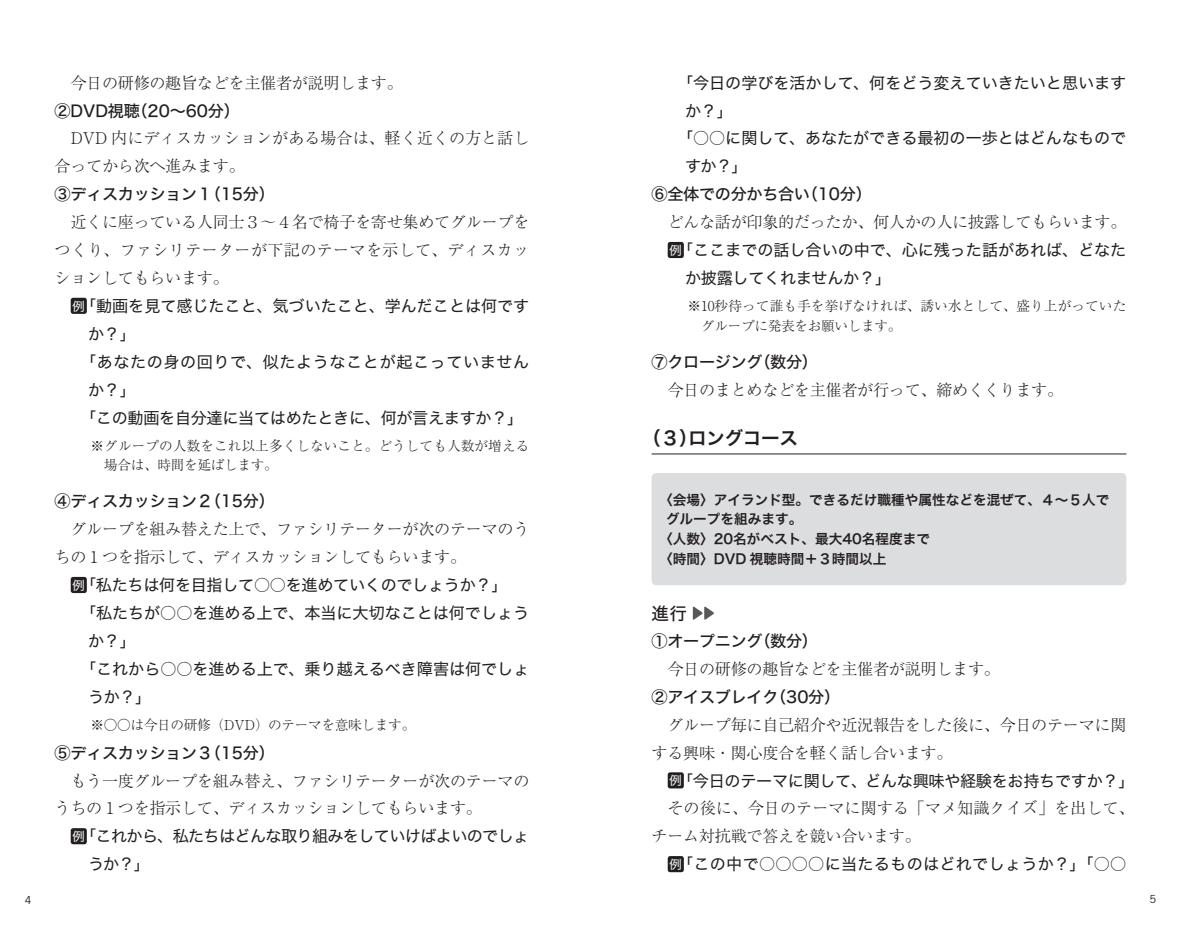
<style>
.page{position:relative;width:1181px;height:933px;background:#fff}
.page>*{position:absolute;margin:0;border:0;box-sizing:border-box;transform-origin:0 0}
.t1{font:18.55px "Hira Kaku Std N W6";letter-spacing:-.015em;color:#231f20}
.t2{font:17.32px "Hira Kaku Std N W5";color:#231f20}
.t3{font:300 16.1px/27.8px "Ryumin Pro";letter-spacing:-.02em;color:#231f20}
.t4{font:16.1px/27.8px "Hira Kaku Std N W4";letter-spacing:-.005em;color:#231f20}
.t5{font:16.1px "Hira Kaku Std N W5";letter-spacing:-.02em;color:#231f20}
.t6{font:300 16.1px/27.8px "Ryumin Pro";color:#231f20}
.t7{font:16.1px/27.8px "Hira Kaku Std N W4";letter-spacing:-.04em;color:#231f20}
.t8{font:16.1px "Hira Kaku Std N W4";letter-spacing:.015em;color:#231f20}
.t9{font:16.1px "Hira Kaku Std N W4";letter-spacing:.035em;color:#231f20}
.t10{font:300 13.65px/19.8px "Ryumin Pro";letter-spacing:.005em;color:#231f20}
.t11{font:13.65px "Hira Kaku Std N W6";color:#231f20}
.t12{font:300 13.65px "Ryumin Pro";letter-spacing:-.025em;color:#231f20}
.t13{font:12.42px "Hira Kaku Std N W4";color:#fff}
.t14{font:11.2px "Trade Gothic";color:#231f20}
.s1{font-family:"Ryumin Pro";font-weight:300}
</style>
<div class="page">
<hr style="left:651px;top:453px;width:475px;height:1px;background:#231f20">
<div style="left:651px;top:473px;width:475px;height:112px;background:#dcdddf;border-radius:5px"></div>
<svg style="left:693px;top:606px;width:21px;height:14px"></svg>
<div style="left:668px;top:242px;width:16px;height:16px;background:#231f20;border-radius:2px"></div>
<div style="left:668px;top:772px;width:16px;height:16px;background:#231f20;border-radius:2px"></div>
<div style="left:668px;top:856px;width:16px;height:16px;background:#231f20;border-radius:2px"></div>
<div style="left:71px;top:298px;width:16px;height:16px;background:#231f20;border-radius:2px"></div>
<div style="left:71px;top:577px;width:16px;height:16px;background:#231f20;border-radius:2px"></div>
<div style="left:71px;top:828px;width:16px;height:16px;background:#231f20;border-radius:2px"></div>
<p class="t3" style="left:70px;top:67px;width:334px">今日の研修の趣旨などを主催者が説明します。</p>
<p class="t5" style="left:55px;top:98px;width:187px">②DVD視聴（20〜60分）</p>
<p class="t6" style="left:55px;top:123px;width:476px;text-indent:16px">DVD 内にディスカッションがある場合は、軽く近くの方と話し合ってから次へ進みます。</p>
<p class="t5" style="left:55px;top:182px;width:222px">③ディスカッション１（15分）</p>
<p class="t3" style="left:55px;top:207px;width:476px;text-align:justify;text-indent:16px">近くに座っている人同士３〜４名で椅子を寄せ集めてグループをつくり、ファシリテーターが下記のテーマを示して、ディスカッションしてもらいます。</p>
<p class="t4" style="left:80px;top:292px;width:451px">「動画を見て感じたこと、気づいたこと、学んだことは何です</p>
<p class="t4" style="left:88px;top:320px;width:49px">か？」</p>
<p class="t9" style="left:80px;top:349px;width:451px">「あなたの身の回りで、似たようなことが起こっていません</p>
<p class="t4" style="left:88px;top:376px;width:49px">か？」</p>
<p class="t4" style="left:80px;top:403px;width:445px">「この動画を自分達に当てはめたときに、何が言えますか？」</p>
<p class="t10" style="left:104px;top:434px;width:427px;text-indent:-14px">※グループの人数をこれ以上多くしないこと。どうしても人数が増える場合は、時間を延ばします。</p>
<p class="t5" style="left:55px;top:489px;width:222px">④ディスカッション２（15分）</p>
<p class="t3" style="left:55px;top:514px;width:476px;text-indent:16px">グループを組み替えた上で、ファシリテーターが次のテーマのうちの１つを指示して、ディスカッションしてもらいます。</p>
<p class="t4" style="left:80px;top:571px;width:429px">「私たちは何を目指して○○を進めていくのでしょうか？」</p>
<p class="t4" style="left:80px;top:599px;width:451px">「私たちが○○を進める上で、本当に大切なことは何でしょう</p>
<p class="t4" style="left:88px;top:627px;width:49px">か？」</p>
<p class="t4" style="left:80px;top:655px;width:451px">「これから○○を進める上で、乗り越えるべき障害は何でしょ</p>
<p class="t4" style="left:88px;top:683px;width:65px">うか？」</p>
<p class="t12" style="left:91px;top:714px;width:326px">※○○は今日の研修（DVD）のテーマを意味します。</p>
<p class="t5" style="left:55px;top:740px;width:222px">⑤ディスカッション３（15分）</p>
<p class="t3" style="left:55px;top:765px;width:476px;text-indent:16px">もう一度グループを組み替え、ファシリテーターが次のテーマのうちの１つを指示して、ディスカッションしてもらいます。</p>
<p class="t7" style="left:88px;top:822px;width:443px;text-indent:-8px">「これから、私たちはどんな取り組みをしていけばよいのでしょうか？」</p>
<p class="t13" style="left:73px;top:296px;width:14px">例</p>
<p class="t13" style="left:73px;top:575px;width:14px">例</p>
<p class="t13" style="left:73px;top:826px;width:14px">例</p>
<p class="t4" style="left:677px;top:69px;width:451px">「今日の学びを活かして、何をどう変えていきたいと思います</p>
<p class="t4" style="left:685px;top:97px;width:49px">か？」</p>
<p class="t4" style="left:677px;top:124px;width:451px">「○○に関して、あなたができる最初の一歩とはどんなもので</p>
<p class="t4" style="left:685px;top:152px;width:64px">すか？」</p>
<p class="t5" style="left:651px;top:182px;width:222px">⑥全体での分かち合い（10分）</p>
<p class="t3" style="left:667px;top:207px;width:461px">どんな話が印象的だったか、何人かの人に披露してもらいます。</p>
<p class="t4" style="left:685px;top:236px;width:443px;text-indent:-8px">「ここまでの話し合いの中で、心に残った話があれば、どなたか披露してくれませんか？」</p>
<p class="t10" style="left:701px;top:295px;width:427px;text-indent:-14px">※10秒待って誰も手を挙げなければ、誘い水として、盛り上がっていたグループに発表をお願いします。</p>
<p class="t5" style="left:651px;top:349px;width:168px">⑦クロージング（数分）</p>
<p class="t3" style="left:667px;top:374px;width:397px">今日のまとめなどを主催者が行って、締めくくります。</p>
<p class="t1" style="left:642px;top:423px;width:157px">（３）ロングコース</p>
<p class="t13" style="left:669px;top:241px;width:14px">例</p>
<p class="t11" style="left:659px;top:489px;width:452px">〈会場〉アイランド型。できるだけ職種や属性などを混ぜて、４～５人で</p>
<p class="t11" style="left:666px;top:509px;width:138px">グループを組みます。</p>
<p class="t11" style="left:659px;top:528px;width:272px">〈人数〉20名がベスト、最大40名程度まで</p>
<p class="t11" style="left:659px;top:548px;width:229px">〈時間〉DVD 視聴時間＋３時間以上</p>
<p class="t2" style="left:651px;top:600px;width:37px">進行</p>
<p class="t5" style="left:651px;top:628px;width:168px">①オープニング（数分）</p>
<p class="t3" style="left:667px;top:653px;width:334px">今日の研修の趣旨などを主催者が説明します。</p>
<p class="t5" style="left:651px;top:684px;width:190px">②アイスブレイク（30分）</p>
<p class="t3" style="left:651px;top:709px;width:476px;text-indent:16px">グループ毎に自己紹介や近況報告をした後に、今日のテーマに関する興味・関心度合を軽く話し合います。</p>
<p class="t4" style="left:677px;top:766px;width:459px">「今日のテーマに関して、どんな興味や経験をお持ちですか？」</p>
<p class="t6" style="left:651px;top:793px;width:484px;text-indent:16px">その後に、今日のテーマに関する「マメ知識クイズ」を出して、チーム対抗戦で答えを競い合います。</p>
<p class="t8" style="left:677px;top:852px;width:451px">「この中で○<span class="s1">○○○</span>に当たるものはどれでしょうか？」「○<span class="s1">○</span></p>
<p class="t13" style="left:669px;top:771px;width:14px">例</p>
<p class="t13" style="left:669px;top:854px;width:14px">例</p>
<p class="t14" style="left:25px;top:892px;width:8px">4</p>
<p class="t14" style="left:1149px;top:892px;width:8px">5</p>
</div>
